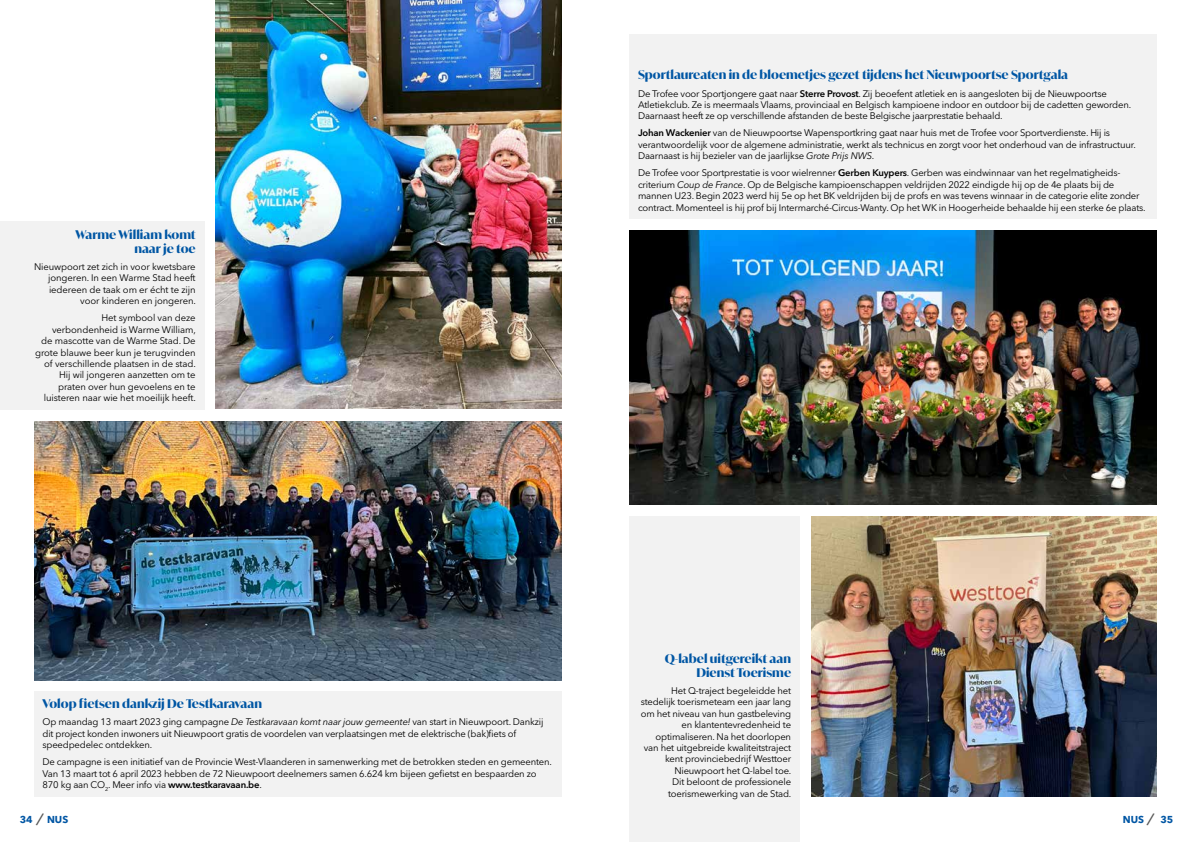
<style>
.page{position:relative;width:1191px;height:842px;background:#fff}
.page>*{position:absolute;margin:0;border:0;box-sizing:border-box;transform-origin:0 0}
.t1{font:700 12px/14.4px "Ivy Mode";color:#0056a4;text-align:right}
.t2{font:700 10px "Avenir Next LT Pro";color:#0056a4}
.t3{font:9.5px/11.4px "Avenir Next LT Pro";letter-spacing:-.02em;color:#000}
.s1{font-weight:600}
.s2{font-style:italic}
.s3{font-weight:400;font-size:16px;color:#575756}
</style>
<div class="page">
<div style="left:34px;top:691px;width:527px;height:106px;background:#f2f2f2"></div>
<img style="left:215px;top:0;width:346px;height:408px">
<div style="left:0;top:221px;width:204px;height:189px;background:#f2f2f2"></div>
<img style="left:34px;top:421px;width:527px;height:259px">
<img style="left:629px;top:230px;width:527px;height:275px">
<div style="left:629px;top:34px;width:528px;height:185px;background:#f2f2f2"></div>
<div style="left:629px;top:516px;width:170px;height:326px;background:#f2f2f2"></div>
<img style="left:811px;top:516px;width:346px;height:281px">
<p class="t1" style="left:75px;top:227px;width:122px">Warme William komt naar je toe</p>
<p class="t3" style="left:34px;top:261px;width:163px;text-align:right">Nieuwpoort zet zich in voor kwetsbare jongeren. In een Warme Stad heeft iedereen de taak om er écht te zijn voor kinderen en jongeren.</p>
<p class="t3" style="left:35px;top:312px;width:162px;text-align:right">Het symbool van deze verbondenheid is Warme William,<br>de mascotte van de Warme Stad. De grote blauwe beer kun je terugvinden of verschillende plaatsen in de stad.<br>Hij wil jongeren aanzetten om te praten over hun gevoelens en te luisteren naar wie het moeilijk heeft.</p>
<p class="t1" style="left:638px;top:68px;width:432px">Sportlaureaten in de bloemetjes gezet tijdens het Nieuwpoortse Sportgala</p>
<p class="t3" style="left:638px;top:88px;width:495px">De Trofee voor Sportjongere gaat naar <span class="s1">Sterre Provost</span>. Zij beoefent atletiek en is aangesloten bij de Nieuwpoortse<br>Atletiekclub. Ze is meermaals Vlaams, provinciaal en Belgisch kampioene indoor en outdoor bij de cadetten geworden.<br>Daarnaast heeft ze op verschillende afstanden de beste Belgische jaarprestatie behaald.</p>
<p class="t3" style="left:638px;top:127px;width:499px"><span class="s1">Johan Wackenier</span> van de Nieuwpoortse Wapensportkring gaat naar huis met de Trofee voor Sportverdienste. Hij is verantwoordelijk voor de algemene administratie, werkt als technicus en zorgt voor het onderhoud van de infrastructuur.<br>Daarnaast is hij bezieler van de jaarlijkse <span class="s2">Grote Prijs NWS</span>.</p>
<p class="t3" style="left:638px;top:167px;width:509px">De Trofee voor Sportprestatie is voor wielrenner <span class="s1">Gerben Kuypers</span>. Gerben was eindwinnaar van het regelmatigheids&shy;criterium <span class="s2">Coup de France</span>. Op de Belgische kampioenschappen veldrijden 2022 eindigde hij op de 4e plaats bij de mannen U23. Begin 2023 werd hij 5e op het BK veldrijden bij de profs en was tevens winnaar in de categorie elite zonder contract. Momenteel is hij prof bij Intermarché-Circus-Wanty. Op het WK in Hoogerheide behaalde hij een sterke 6e plaats.</p>
<p class="t1" style="left:43px;top:697px;width:221px">Volop fietsen dankzij De Testkaravaan</p>
<p class="t3" style="left:43px;top:716px;width:502px">Op maandag 13 maart 2023 ging campagne <span class="s2">De Testkaravaan komt naar jouw gemeente!</span> van start in Nieuwpoort. Dankzij dit project konden inwoners uit Nieuwpoort gratis de voordelen van verplaatsingen met de elektrische (bak)fiets of speedpedelec ontdekken.</p>
<p class="t3" style="left:43px;top:756px;width:511px">De campagne is een initiatief van de Provincie West-Vlaanderen in samenwerking met de betrokken steden en gemeenten.<br>Van 13 maart tot 6 april 2023 hebben de 72 Nieuwpoort deelnemers samen 6.624 km bijeen gefietst en bespaarden zo<br>870 kg aan CO<sub>2</sub>. Meer info via <span class="s1">www.testkaravaan.be</span>.</p>
<p class="t1" style="left:664px;top:651px;width:128px">Q-label uitgereikt aan<br>Dienst Toerisme</p>
<p class="t3" style="left:640px;top:685px;width:152px;text-align:right">Het Q-traject begeleidde het stedelijk toerismeteam een jaar lang om het niveau van hun gastbeleving en klantentevredenheid te optimaliseren. Na het doorlopen van het uitgebreide kwaliteitstraject kent provinciebedrijf Westtoer<br>Nieuwpoort het Q-label toe.<br>Dit beloont de professionele toerismewerking van de Stad.</p>
<p class="t2" style="left:20px;top:813px;width:50px">34 <span class="s3">/</span> NUS</p>
<p class="t2" style="left:1122px;top:813px;width:52px">NUS <span class="s3">/</span> 35</p>
</div>
